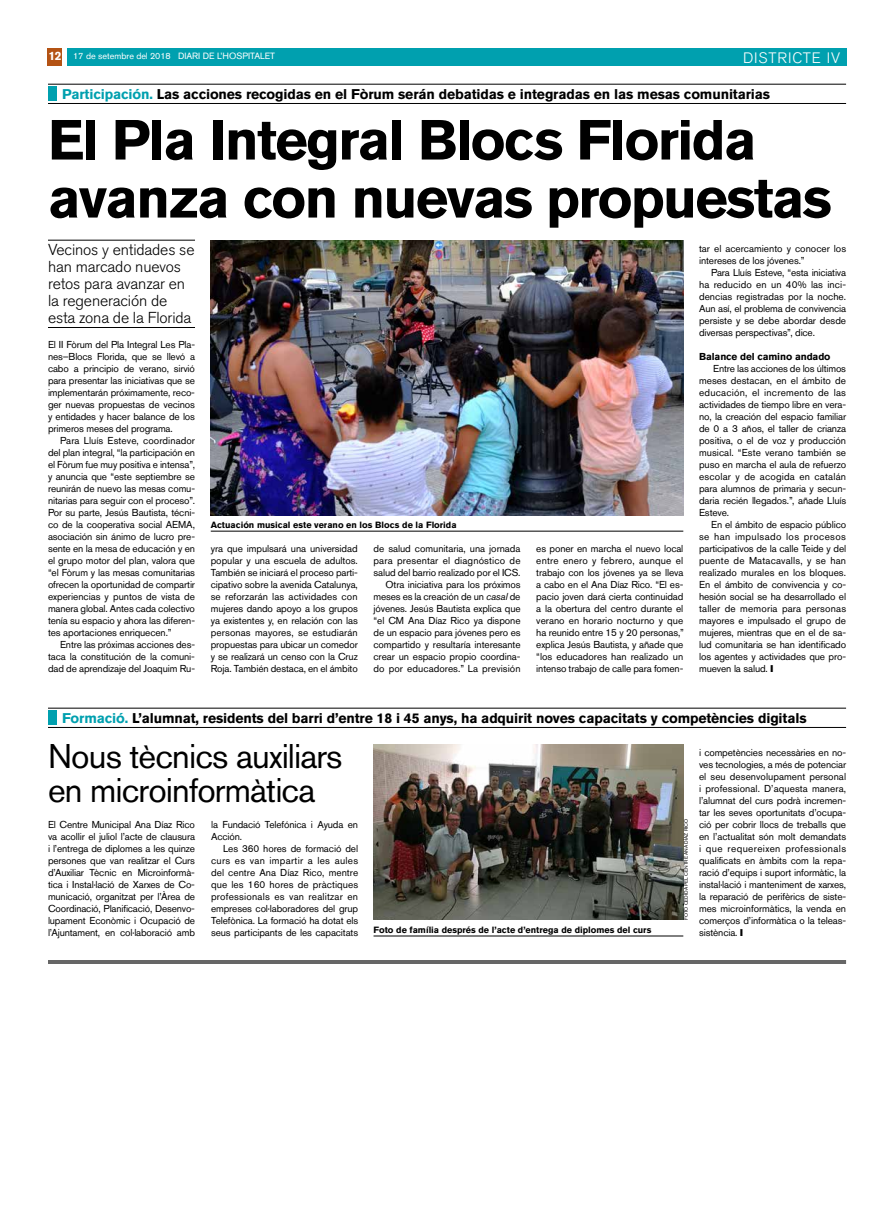
<style>
.page{position:relative;width:893px;height:1220px;background:#fff}
.page>*{position:absolute;margin:0;border:0;box-sizing:border-box;transform-origin:0 0}
.t1{font:700 56px/58px "Akzidenz Grotesk BQ";letter-spacing:-.03em;color:#000}
.t2{font:34px/34px "Akzidenz Grotesk BQ";letter-spacing:-.025em;color:#000}
.t3{font:300 15.8px/17px "Akzidenz Grotesk BQ";letter-spacing:-.01em;color:#000}
.t4{font:300 15px "Akzidenz Grotesk BQ";letter-spacing:.06em;color:#fff}
.t5{font:700 14px "Akzidenz Grotesk BQ";letter-spacing:-.01em;color:#000}
.t6{font:10px/12px "Akzidenz Grotesk BQ";letter-spacing:-.01em;color:#000;text-align:justify}
.t7{font:700 10px "Akzidenz Grotesk BQ";letter-spacing:-.01em;color:#000}
.t8{font:700 9px "Akzidenz Grotesk BQ";color:#000}
.t9{font:9px "Akzidenz Grotesk BQ";color:#fff}
.t10{font:5px "Akzidenz Grotesk BQ";color:#000}
.s1{font-weight:700;font-size:12px}
.s2{font-style:inherit}
.s3{color:#00a0af}
.s4{font-style:italic}
</style>
<div class="page">
<div style="left:67px;top:48px;width:779px;height:18px;background:#00a0af"></div>
<div style="left:48px;top:48px;width:14px;height:18px;background:#b45314"></div>
<hr style="left:48px;top:960px;width:798px;height:4px;background:#666">
<hr style="left:48px;top:240px;width:147px;height:1px;background:#000">
<hr style="left:48px;top:327px;width:147px;height:1px;background:#000">
<img style="left:211px;top:240px;width:472px;height:276px">
<hr style="left:211px;top:531px;width:472px;height:1px;background:#000">
<hr style="left:48px;top:84px;width:798px;height:1px;background:#000">
<hr style="left:48px;top:103px;width:798px;height:1px;background:#000">
<div style="left:48px;top:86px;width:8px;height:15px;background:#00a0af"></div>
<hr style="left:48px;top:708px;width:798px;height:1px;background:#000">
<hr style="left:48px;top:727px;width:798px;height:1px;background:#000">
<div style="left:48px;top:710px;width:8px;height:15px;background:#00a0af"></div>
<img style="left:374px;top:744px;width:309px;height:176px">
<hr style="left:374px;top:936px;width:309px;height:1px;background:#000">
<p class="t9" style="left:48px;top:51px;width:228px"><span class="s1">12</span> 17 de setembre del 2018 <span class="s2">DIARI DE L’HOSPITALET</span></p>
<h3 class="t4" style="left:743px;top:49px;width:99px">DISTRICTE IV</h3>
<h3 class="t5" style="left:62px;top:86px;width:710px"><span class="s3">Participación.</span> Las acciones recogidas en el Fòrum serán debatidas e integradas en las mesas comunitarias</h3>
<h1 class="t1" style="left:48px;top:111px;width:785px">El Pla Integral Blocs Florida avanza con nuevas propuestas</h1>
<h3 class="t3" style="left:48px;top:242px;width:148px">Vecinos y entidades se han marcado nuevos retos para avanzar en la regeneración de esta zona de la Florida</h3>
<p class="t6" style="left:48px;top:338px;width:149px">El II Fòrum del Pla Integral Les Pla&shy;nes–Blocs Florida, que se llevó a cabo a principio de verano, sirvió para presentar las iniciativas que se implementarán próximamente, reco&shy;ger nuevas propuestas de vecinos y entidades y hacer balance de los primeros meses del programa.</p>
<p class="t6" style="left:48px;top:434px;width:149px;text-indent:12px">Para Lluís Esteve, coordinador del plan integral, “la participación en el Fòrum fue muy positiva e intensa”, y anuncia que “este septiembre se reunirán de nuevo las mesas comu&shy;nitarias para seguir con el proceso”.<br>Por su parte, Jesús Bautista, técni&shy;co de la cooperativa social AEMA, asociación sin ánimo de lucro pre&shy;sente en la mesa de educación y en el grupo motor del plan, valora que “el Fòrum y las mesas comunitarias ofrecen la oportunidad de compartir experiencias y puntos de vista de manera global. Antes cada colectivo tenía su espacio y ahora las diferen&shy;tes aportaciones enriquecen.”</p>
<p class="t6" style="left:48px;top:638px;width:149px;text-indent:12px">Entre las próximas acciones des&shy;taca la constitución de la comuni&shy;dad de aprendizaje del Joaquim Ru-</p>
<p class="t8" style="left:211px;top:520px;width:247px">Actuación musical este verano en los Blocs de la Florida</p>
<p class="t6" style="left:211px;top:542px;width:149px">yra que impulsará una universidad popular y una escuela de adultos.<br>También se iniciará el proceso parti&shy;cipativo sobre la avenida Catalunya, se reforzarán las actividades con mujeres dando apoyo a los grupos ya existentes y, en relación con las personas mayores, se estudiarán propuestas para ubicar un comedor y se realizará un censo con la Cruz Roja. También destaca, en el ámbito</p>
<p class="t6" style="left:374px;top:542px;width:149px;text-align:right">de salud comunitaria, una jornada para presentar el diagnóstico de salud del barrio realizado por el ICS.<br>Otra iniciativa para los próximos meses es la creación de un <span class="s4">casal</span> de jóvenes. Jesús Bautista explica que “el CM Ana Díaz Rico ya dispone de un espacio para jóvenes pero es compartido y resultaría interesante crear un espacio propio coordina&shy;do por educadores.” La previsión</p>
<p class="t6" style="left:536px;top:542px;width:149px">es poner en marcha el nuevo local entre enero y febrero, aunque el trabajo con los jóvenes ya se lleva a cabo en el Ana Díaz Rico. “El es&shy;pacio joven dará cierta continuidad a la obertura del centro durante el verano en horario nocturno y que ha reunido entre 15 y 20 personas,” explica Jesús Bautista, y añade que “los educadores han realizado un intenso trabajo de calle para fomen-</p>
<p class="t6" style="left:699px;top:242px;width:149px">tar el acercamiento y conocer los intereses de los jóvenes.”</p>
<p class="t6" style="left:699px;top:266px;width:149px;text-indent:12px">Para Lluís Esteve, “esta iniciativa ha reducido en un 40% las inci&shy;dencias registradas por la noche.<br>Aun así, el problema de convivencia persiste y se debe abordar desde diversas perspectivas”, dice.</p>
<p class="t7" style="left:699px;top:351px;width:133px">Balance del camino andado</p>
<p class="t6" style="left:699px;top:362px;width:149px;text-indent:14px">Entre las acciones de los últimos meses destacan, en el ámbito de educación, el incremento de las actividades de tiempo libre en vera&shy;no, la creación del espacio familiar de 0 a 3 años, el taller de crianza positiva, o el de voz y producción musical. “Este verano también se puso en marcha el aula de refuerzo escolar y de acogida en catalán para alumnos de primaria y secun&shy;daria recién llegados.”, añade Lluís Esteve.</p>
<p class="t6" style="left:699px;top:518px;width:149px;text-indent:12px">En el ámbito de espacio público se han impulsado los procesos participativos de la calle Teide y del puente de Matacavalls, y se han realizado murales en los bloques.<br>En el ámbito de convivencia y co&shy;hesión social se ha desarrollado el taller de memoria para personas mayores e impulsado el grupo de mujeres, mientras que en el de sa&shy;lud comunitaria se han identificado los agentes y actividades que pro&shy;mueven la salud.</p>
<h3 class="t5" style="left:62px;top:710px;width:746px"><span class="s3">Formació.</span> L’alumnat, residents del barri d’entre 18 i 45 anys, ha adquirit noves capacitats y competències digitals</h3>
<h2 class="t2" style="left:48px;top:739px;width:296px">Nous tècnics auxiliars en microinformàtica</h2>
<p class="t6" style="left:48px;top:818px;width:149px">El Centre Municipal Ana Díaz Rico va acollir el juliol l’acte de clausura i l’entrega de diplomes a les quinze persones que van realitzar el Curs d’Auxiliar Tècnic en Microinformà&shy;tica i Instal·lació de Xarxes de Co&shy;municació, organitzat per l’Àrea de Coordinació, Planificació, Desenvo&shy;lupament Econòmic i Ocupació de l’Ajuntament, en col·laboració amb</p>
<p class="t6" style="left:211px;top:818px;width:148px">la Fundació Telefónica i Ayuda en<br>Acción.</p>
<p class="t6" style="left:699px;top:746px;width:149px">i competències necessàries en no&shy;ves tecnologies, a més de potenciar el seu desenvolupament personal i professional. D’aquesta manera, l’alumnat del curs podrà incremen&shy;tar les seves oportunitats d’ocupa&shy;ció per cobrir llocs de treballs que en l’actualitat són molt demandats i que requereixen professionals qualificats en àmbits com la repa&shy;ració d’equips i suport informàtic, la instal·lació i manteniment de xarxes, la reparació de perifèrics de siste&shy;mes microinformàtics, la venda en comerços d’informàtica o la teleas&shy;sistència.</p>
<p class="t10" style="left:683px;top:920px;width:102px;rotate:-90deg">FOTO CEDIDA PEL CENTRE ANA DÍAZ RICO</p>
<p class="t6" style="left:211px;top:842px;width:149px;text-indent:12px">Les 360 hores de formació del curs es van impartir a les aules del centre Ana Díaz Rico, mentre que les 160 hores de pràctiques professionals es van realitzar en empreses col·laboradores del grup Telefònica. La formació ha dotat els seus participants de les capacitats</p>
<p class="t8" style="left:374px;top:925px;width:279px">Foto de família després de l’acte d’entrega de diplomes del curs</p>
</div>
